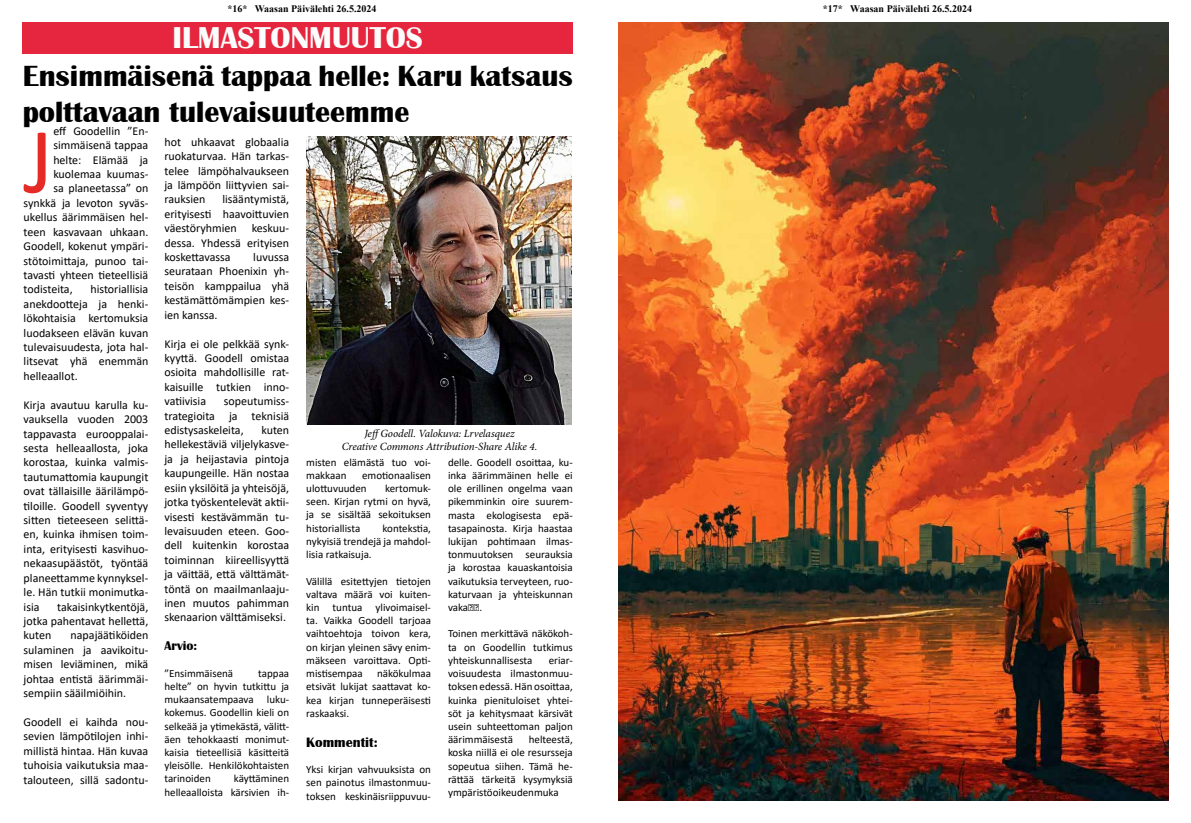
<style>
.page{position:relative;width:1191px;height:823px;background:#fff}
.page>*{position:absolute;margin:0;border:0;box-sizing:border-box;transform-origin:0 0}
.t1{font:94.2px "Calibri";color:#e62a25}
.t2{font:700 31px "Britannic";color:#fbfdfc}
.t3{font:700 30px/36px "Britannic";color:#000}
.t4{font:700 14px "Britannic";color:#000}
.t5{font:700 13px "Britannic";color:#000}
.t6{font:12px/14.4px "Calibri";color:#000;text-align:justify}
.t7{font:11px/13.2px "Calibri";color:#000;text-align:justify}
.t8{font:italic 11px/13.2px "Minion Pro";letter-spacing:-.01em;color:#000;text-align:center}
.t9{font:700 10px "Times New Roman";color:#000}
</style>
<div class="page">
<img style="left:306px;top:137px;width:266px;height:287px">
<div style="left:22px;top:23px;width:551px;height:31px;background:#e6263e"></div>
<img style="left:618px;top:23px;width:550px;height:776px">
<p class="t9" style="left:227px;top:2px;width:150px">*16* Waasan Päivälehti 26.5.2024</p>
<p class="t9" style="left:823px;top:2px;width:150px">*17* Waasan Päivälehti 26.5.2024</p>
<h2 class="t2" style="left:173px;top:20px;width:252px">ILMASTONMUUTOS</h2>
<h3 class="t3" style="left:23px;top:58px;width:551px">Ensimmäisenä tappaa helle: Karu katsaus polttavaan tulevaisuuteemme</h3>
<h1 class="t1" style="left:23px;top:96px;width:32px">J</h1>
<p class="t6" style="left:53px;top:123px;width:97px">eff Goodellin ”En-</p>
<p class="t6" style="left:53px;top:138px;width:97px">simmäisenä tappaa</p>
<p class="t6" style="left:53px;top:152px;width:97px">helte: Elämää ja</p>
<p class="t6" style="left:53px;top:166px;width:97px">kuolemaa kuumas-</p>
<p class="t6" style="left:53px;top:181px;width:97px">sa planeetassa” on</p>
<p class="t6" style="left:24px;top:195px;width:126px">synkkä ja levoton syväs-</p>
<p class="t6" style="left:24px;top:210px;width:126px">ukellus äärimmäisen hel-</p>
<p class="t6" style="left:24px;top:224px;width:126px">teen kasvavaan uhkaan.</p>
<p class="t6" style="left:24px;top:238px;width:126px">Goodell, kokenut ympäri-</p>
<p class="t6" style="left:24px;top:253px;width:126px">stötoimittaja, punoo tai-</p>
<p class="t6" style="left:24px;top:267px;width:126px">tavasti yhteen tieteellisiä</p>
<p class="t6" style="left:24px;top:282px;width:51px">todisteita,</p>
<p class="t6" style="left:164px;top:134px;width:126px">hot uhkaavat globaalia ruokaturvaa. Hän tarkas&shy;telee lämpöhalvaukseen ja lämpöön liittyvien sai&shy;rauksien</p>
<p class="t6" style="left:164px;top:192px;width:126px;text-indent:58px">lisääntymistä, erityisesti haavoittuvien väestöryhmien</p>
<p class="t6" style="left:164px;top:220px;width:126px;text-indent:87px">keskuu&shy;dessa. Yhdessä erityisen koskettavassa</p>
<p class="t6" style="left:164px;top:249px;width:126px;text-indent:89px">luvussa seurataan Phoenixin yh&shy;teisön kamppailua yhä kestämättömämpien kes&shy;ien kanssa.</p>
<p class="t6" style="left:164px;top:336px;width:126px">Kirja ei ole pelkkää synk&shy;kyyttä. Goodell omistaa osioita mahdollisille rat&shy;kaisuille tutkien inno&shy;vatiivisia</p>
<p class="t6" style="left:24px;top:282px;width:126px;text-indent:67px">historiallisia anekdootteja ja henki&shy;lökohtaisia kertomuksia luodakseen elävän kuvan tulevaisuudesta, jota hal&shy;litsevat yhä enemmän helleaallot.</p>
<p class="t6" style="left:24px;top:397px;width:126px">Kirja avautuu karulla ku&shy;vauksella vuoden 2003 tappavasta eurooppalai&shy;sesta helleaallosta, joka korostaa, kuinka valmis&shy;tautumattomia kaupungit ovat tällaisille äärilämpö&shy;tiloille. Goodell syventyy sitten tieteeseen selittä&shy;en, kuinka ihmisen toim&shy;inta, erityisesti kasvihuo&shy;nekaasupäästöt, työntää planeettamme kynnyksel&shy;le. Hän tutkii monimutka&shy;isia</p>
<p class="t6" style="left:164px;top:393px;width:126px;text-indent:59px">sopeutumiss&shy;trategioita ja teknisiä edistysaskeleita,</p>
<p class="t6" style="left:164px;top:422px;width:126px;text-indent:97px">kuten hellekestäviä viljelykasve&shy;ja ja heijastavia pintoja kaupungeille. Hän nostaa esiin yksilöitä ja yhteisöjä, jotka työskentelevät aktii&shy;visesti kestävämmän tu&shy;levaisuuden eteen. Goo&shy;dell kuitenkin korostaa toiminnan kiireellisyyttä ja väittää, että välttämät&shy;töntä on maailmanlaaju&shy;inen muutos pahimman skenaarion välttämiseksi.</p>
<p class="t5" style="left:164px;top:638px;width:34px">Arvio:</p>
<p class="t7" style="left:164px;top:665px;width:70px">”Ensimmäisenä</p>
<p class="t8" style="left:342px;top:426px;width:197px">JeffGoodell. Valokuva: Lrvelasquez<br>Creative Commons Attribution-Share Alike 4.</p>
<p class="t7" style="left:306px;top:455px;width:126px">misten elämästä tuo voi&shy;makkaan</p>
<p class="t7" style="left:448px;top:455px;width:126px">delle. Goodell osoittaa, ku&shy;inka äärimmäinen helle ei ole erillinen ongelma vaan pikemminkin oire suurem&shy;masta ekologisesta epä&shy;tasapainosta. Kirja haastaa lukijan pohtimaan ilmas&shy;tonmuutoksen seurauksia ja korostaa kauaskantoisia vaikutuksia terveyteen, ruo&shy;katurvaan ja yhteiskunnan vaka性に.</p>
<p class="t7" style="left:448px;top:626px;width:126px">Toinen merkittävä näkökoh&shy;ta on Goodellin tutkimus yhteiskunnallisesta</p>
<p class="t7" style="left:306px;top:468px;width:126px;text-indent:56px">emotionaalisen ulottuvuuden</p>
<p class="t7" style="left:306px;top:481px;width:126px;text-indent:79px">kertomuk&shy;seen. Kirjan rytmi on hyvä, ja se sisältää sekoituksen historiallista</p>
<p class="t7" style="left:306px;top:521px;width:126px;text-indent:76px">kontekstia, nykyisiä trendejä ja mahdol&shy;lisia ratkaisuja.</p>
<p class="t7" style="left:306px;top:573px;width:126px">Välillä esitettyjen tietojen valtava määrä voi kuiten&shy;kin tuntua ylivoimaisel&shy;ta. Vaikka Goodell tarjoaa vaihtoehtoja toivon kera, on kirjan yleinen sävy enim&shy;mäkseen varoittava. Opti&shy;mistisempaa</p>
<p class="t6" style="left:24px;top:598px;width:126px;text-indent:34px">takaisinkytkentöjä, jotka pahentavat hellettä, kuten</p>
<p class="t6" style="left:24px;top:627px;width:126px;text-indent:47px">napajäätiköiden sulaminen ja aavikoitu&shy;misen leviäminen, mikä johtaa entistä äärimmäi&shy;sempiin sääilmiöihin.</p>
<p class="t6" style="left:24px;top:714px;width:126px">Goodell ei kaihda nou&shy;sevien lämpötilojen inhi&shy;millistä hintaa. Hän kuvaa tuhoisia vaikutuksia maa&shy;talouteen, sillä sadontu-</p>
<p class="t7" style="left:448px;top:653px;width:126px;text-indent:101px">eriar&shy;voisuudesta ilmastonmuu&shy;toksen edessä. Hän osoittaa, kuinka pienituloiset yhtei&shy;söt ja kehitysmaat kärsivät usein suhteettoman paljon äärimmäisestä</p>
<p class="t7" style="left:306px;top:666px;width:126px;text-indent:71px">näkökulmaa etsivät lukijat saattavat ko&shy;kea kirjan tunneperäisesti raskaaksi.</p>
<p class="t4" style="left:306px;top:733px;width:73px">Kommentit:</p>
<p class="t7" style="left:306px;top:762px;width:126px">Yksi kirjan vahvuuksista on sen painotus ilmastonmuu&shy;toksen keskinäisriippuvuu-</p>
<p class="t7" style="left:164px;top:665px;width:126px;text-indent:94px">tappaa helte” on hyvin tutkittu ja mukaansatempaava luku&shy;kokemus. Goodellin kieli on selkeää ja ytimekästä, välitt&shy;äen tehokkaasti monimut&shy;kaisia tieteellisiä käsitteitä yleisölle. Henkilökohtaisten tarinoiden</p>
<p class="t7" style="left:448px;top:732px;width:126px;text-indent:81px">helteestä, koska niillä ei ole resursseja sopeutua siihen. Tämä he&shy;rättää tärkeitä kysymyksiä ympäristöoikeudenmuka</p>
<p class="t7" style="left:164px;top:771px;width:126px;text-align:right">käyttäminen<br>helleaalloista kärsivien ih-</p>
</div>
